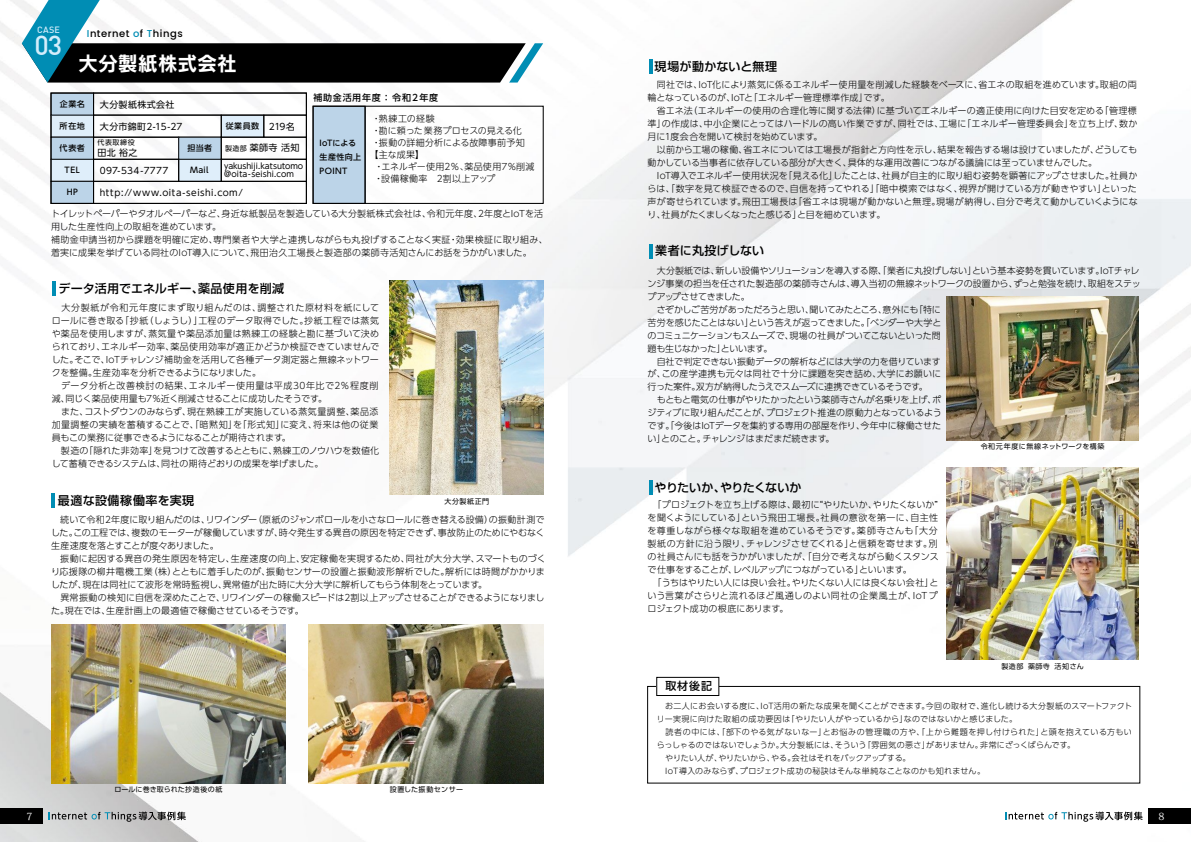
<style>
.page{position:relative;width:1191px;height:842px;background:#fff}
.page>*{position:absolute;margin:0;border:0;box-sizing:border-box;transform-origin:0 0}
.t1{font:500 27px "DIN";color:#d3edfb}
.t2{font:20px "Rodin NTLG Pro B";letter-spacing:-.02em;color:#fff}
.t3{font:500 12px "Shin Go Pr 6 N";letter-spacing:.015em;color:#000}
.t4{font:500 12px "Shin Go Pr 6 N";letter-spacing:-.045em;color:#000}
.t5{font:500 12px "Shin Go Pr 6 N";letter-spacing:.035em;color:#000}
.t6{font:500 11px "UD Shin Go Pr 6 N";color:#000}
.t7{font:500 10px "Poppins";letter-spacing:.05em;color:#000}
.t8{font:9.9px "Koz Min Pr 6 N";color:#fff}
.t9{font:300 9px/13px "UD Shin Go Pr 6 N";letter-spacing:.005em;color:#000}
.t10{font:300 9px/13px "UD Shin Go Pr 6 N";letter-spacing:-.02em;color:#000}
.t11{font:300 9px "UD Shin Go NT Pr 6 N";letter-spacing:.015em;color:#000}
.t12{font:9px "UD Shin Go NT Pr 6 N";letter-spacing:.04em;color:#000}
.t13{font:300 9px "UD Shin Go NT Pr 6 N";letter-spacing:-.01em;color:#000}
.t14{font:500 9px "UD Shin Go NT Pr 6 N";letter-spacing:.09em;color:#000}
.t15{font:9px "UD Shin Go NT Pr 6 N";letter-spacing:.02em;color:#000}
.t16{font:500 9px "DIN";color:#d3edfb}
.t17{font:300 8px/13px "UD Shin Go Pr 6 N";letter-spacing:.025em;color:#000}
.t18{font:500 8px/14px "UD Shin Go NT Pr 6 N";letter-spacing:.05em;color:#000}
.t19{font:8px/8px "UD Shin Go NT Pr 6 N";color:#000}
.t20{font:7px "UD Shin Go Pr 6";letter-spacing:.06em;color:#000}
.t21{font:7px "UD Shin Go Pr 6";letter-spacing:.01em;color:#000}
.t22{font:7px "UD Shin Go NT Pr 6 N";letter-spacing:.08em;color:#000}
.s1{color:#008db4}
.s2{font-weight:400;font-size:9px}
.s3{font-size:7px}
</style>
<div class="page">
<img style="left:0;top:0;width:1191px;height:842px">
<div style="left:313px;top:106px;width:52px;height:97px;background:#bcd4e8"></div>
<div style="left:51px;top:115px;width:43px;height:22px;background:#dfeefa"></div>
<div style="left:51px;top:159px;width:43px;height:22px;background:#dfeefa"></div>
<div style="left:51px;top:159px;width:43px;height:23px;border:1px solid #000"></div>
<div style="left:51px;top:93px;width:43px;height:22px;background:#bcd4e8"></div>
<div style="left:51px;top:137px;width:43px;height:22px;background:#bcd4e8"></div>
<div style="left:51px;top:181px;width:43px;height:22px;background:#bcd4e8"></div>
<div style="left:51px;top:181px;width:43px;height:23px;border:1px solid #000"></div>
<svg style="left:22px;top:0;width:521px;height:83px"></svg>
<div style="left:312px;top:106px;width:232px;height:98px;border:1px solid #000"></div>
<hr style="left:365px;top:106px;width:1px;height:97px;background:#000">
<svg style="left:93px;top:95px;width:212px;height:107px"></svg>
<div style="left:50px;top:93px;width:257px;height:111px;border:1px solid #000"></div>
<div style="left:647px;top:686px;width:493px;height:97px;border:1px solid #000"></div>
<div style="left:656px;top:677px;width:63px;height:18px;background:#fff"></div>
<div style="left:656px;top:677px;width:63px;height:19px;border:1px solid #000"></div>
<hr style="left:52px;top:281px;width:4px;height:15px;background:#008db4">
<hr style="left:52px;top:494px;width:3px;height:14px;background:#008db4">
<hr style="left:649px;top:59px;width:3px;height:15px;background:#008db4">
<hr style="left:649px;top:244px;width:3px;height:15px;background:#008db4">
<hr style="left:649px;top:480px;width:3px;height:15px;background:#008db4">
<img style="left:946px;top:296px;width:192px;height:144px">
<img style="left:390px;top:281px;width:154px;height:214px">
<img style="left:51px;top:625px;width:235px;height:158px">
<img style="left:309px;top:625px;width:235px;height:158px">
<img style="left:946px;top:467px;width:192px;height:193px">
<svg style="left:1005px;top:812px;width:137px;height:10px"></svg>
<div style="left:1148px;top:808px;width:43px;height:16px;background:#000"></div>
<div style="left:0;top:808px;width:43px;height:16px;background:#000"></div>
<svg style="left:49px;top:812px;width:137px;height:10px"></svg>
<p class="t16" style="left:37px;top:24px;width:24px">CASE</p>
<h1 class="t1" style="left:34px;top:28px;width:29px">03</h1>
<p class="t7" style="left:87px;top:28px;width:97px"><span class="s1">I</span>nternet <span class="s1">o</span>f <span class="s1">T</span>hings</p>
<h2 class="t2" style="left:78px;top:50px;width:160px">大分製紙株式会社</h2>
<p class="t18" style="left:60px;top:97px;width:27px">企業名</p>
<p class="t18" style="left:60px;top:119px;width:27px">所在地</p>
<p class="t18" style="left:60px;top:141px;width:27px">代表者</p>
<p class="t18" style="left:65px;top:163px;width:17px">TEL</p>
<p class="t18" style="left:67px;top:185px;width:13px">HP</p>
<p class="t12" style="left:100px;top:97px;width:76px">大分製紙株式会社</p>
<p class="t15" style="left:100px;top:119px;width:84px">大分市錦町2-15-27</p>
<p class="t12" style="left:100px;top:163px;width:70px">097-534-7777</p>
<p class="t12" style="left:100px;top:185px;width:144px">http://www.oita-seishi.com/</p>
<p class="t18" style="left:226px;top:119px;width:70px">従業員数 <span class="s2">219名</span></p>
<p class="t22" style="left:98px;top:137px;width:39px">代表取締役</p>
<p class="t12" style="left:98px;top:145px;width:41px">田北 裕之</p>
<p class="t12" style="left:225px;top:141px;width:76px"><span class="s3">製造部</span> 薬師寺 活知</p>
<p class="t19" style="left:224px;top:162px;width:81px">yakushiji.katsutomo @oita-seishi.com</p>
<p class="t18" style="left:187px;top:141px;width:26px">担当者</p>
<p class="t18" style="left:190px;top:163px;width:20px">Mail</p>
<p class="t14" style="left:314px;top:91px;width:126px">補助金活用年度 ： 令和2年度</p>
<p class="t18" style="left:320px;top:136px;width:43px">IoTによる生産性向上<br>POINT</p>
<p class="t11" style="left:372px;top:111px;width:64px">・熟練工の経験</p>
<p class="t13" style="left:372px;top:123px;width:152px">・勘に頼った業務プロセスの見える化</p>
<p class="t11" style="left:372px;top:135px;width:154px">・振動の詳細分析による故障事前予知</p>
<p class="t11" style="left:369px;top:147px;width:56px">【主な成果】</p>
<p class="t11" style="left:374px;top:159px;width:162px">・エネルギー使用2％、薬品使用7％削減</p>
<p class="t11" style="left:374px;top:171px;width:122px">・設備稼働率　2割以上アップ</p>
<p class="t9" style="left:51px;top:207px;width:498px">トイレットペーパーやタオルペーパーなど、身近な紙製品を製造している大分製紙株式会社は、令和元年度、2年度とIoTを活用した生産性向上の取組を進めています。<br>補助金申請当初から課題を明確に定め、専門業者や大学と連携しながらも丸投げすることなく実証・効果検証に取り組み、着実に成果を挙げている同社のIoT導入について、飛田治久工場長と製造部の薬師寺活知さんにお話をうかがいました。</p>
<h3 class="t3" style="left:59px;top:278px;width:227px">データ活用でエネルギー、薬品使用を削減</h3>
<p class="t9" style="left:52px;top:300px;width:329px">　大分製紙が令和元年度にまず取り組んだのは、調整された原材料を紙にしてロールに巻き取る「抄紙（しょうし）」工程のデータ取得でした。抄紙工程では蒸気や薬品を使用しますが、蒸気量や薬品添加量は熟練工の経験と勘に基づいて決められており、エネルギー効率、薬品使用効率が適正かどうか検証できていませんでした。そこで、IoTチャレンジ補助金を活用して各種データ測定器と無線ネットワークを整備。生産効率を分析できるようになりました。<br>　データ分析と改善検討の結果、エネルギー使用量は平成30年比で2％程度削減、同じく薬品使用量も7％近く削減させることに成功したそうです。<br>　また、コストダウンのみならず、現在熟練工が実施している蒸気量調整、薬品添加量調整の実績を蓄積することで、「暗黙知」を「形式知」に変え、将来は他の従業員もこの業務に従事できるようになることが期待されます。<br>　製造の「隠れた非効率」を見つけて改善するとともに、熟練工のノウハウを数値化して蓄積できるシステムは、同社の期待どおりの成果を挙げました。</p>
<h3 class="t5" style="left:58px;top:491px;width:138px">最適な設備稼働率を実現</h3>
<p class="t20" style="left:444px;top:495px;width:46px">大分製紙正門</p>
<p class="t9" style="left:51px;top:512px;width:496px">　続いて令和2年度に取り組んだのは、リワインダー（原紙のジャンボロールを小さなロールに巻き替える設備）の振動計測でした。この工程では、複数のモーターが稼働していますが、時々発生する異音の原因を特定できず、事故防止のためにやむなく生産速度を落とすことが度々ありました。<br>　振動に起因する異音の発生原因を特定し、生産速度の向上、安定稼働を実現するため、同社が大分大学、スマートものづくり応援隊の柳井電機工業（株）とともに着手したのが、振動センサーの設置と振動波形解析でした。解析には時間がかかりましたが、現在は同社にて波形を常時監視し、異常値が出た時に大分大学に解析してもらう体制をとっています。<br>　異常振動の検知に自信を深めたことで、リワインダーの稼働スピードは2割以上アップさせることができるようになりました。現在では、生産計画上の最適値で稼働させているそうです。</p>
<p class="t21" style="left:115px;top:783px;width:109px">ロールに巻き取られた抄造後の紙</p>
<p class="t20" style="left:390px;top:783px;width:75px">設置した振動センサー</p>
<h3 class="t3" style="left:654px;top:56px;width:124px">現場が動かないと無理</h3>
<p class="t9" style="left:647px;top:78px;width:491px">　同社では、IoT化により蒸気に係るエネルギー使用量を削減した経験をベースに、省エネの取組を進めています。取組の両輪となっているのが、IoTと「エネルギー管理標準作成」です。　<br>　省エネ法（エネルギーの使用の合理化等に関する法律）に基づいてエネルギーの適正使用に向けた目安を定める「管理標準」の作成は、中小企業にとってはハードルの高い作業ですが、同社では、工場に「エネルギー管理委員会」を立ち上げ、数か月に1度会合を開いて検討を始めています。<br>　以前から工場の稼働、省エネについては工場長が指針と方向性を示し、結果を報告する場は設けていましたが、どうしても動かしている当事者に依存している部分が大きく、具体的な運用改善につながる議論には至っていませんでした。<br>　IoT導入でエネルギー使用状況を「見える化」したことは、社員が自主的に取り組む姿勢を顕著にアップさせました。社員からは、「数字を見て検証できるので、自信を持ってやれる」「暗中模索ではなく、視界が開けている方が動きやすい」といった声が寄せられています。飛田工場長は「省エネは現場が動かないと無理。現場が納得し、自分で考えて動かしていくようになり、社員がたくましくなったと感じる」と目を細めています。</p>
<h3 class="t3" style="left:655px;top:241px;width:111px">業者に丸投げしない</h3>
<p class="t10" style="left:647px;top:263px;width:494px">　大分製紙では、新しい設備やソリューションを導入する際、「業者に丸投げしない」という基本姿勢を貫いています。IoTチャレンジ事業の担当を任された製造部の薬師寺さんは、導入当初の無線ネットワークの設置から、ずっと勉強を続け、取組をステップアップさせてきました。<br>　さぞかしご苦労があっただろうと思い、聞いてみたところ、意外にも「特に<br>苦労を感じたことはない」という答えが返ってきました。「ベンダーや大学と<br>のコミュニケーションもスムーズで、現場の社員がついてこないといった問<br>題も生じなかった」といいます。<br>　自社で判定できない振動データの解析などには大学の力を借りています<br>が、この産学連携も元々は同社で十分に課題を突き詰め、大学にお願いに<br>行った案件。双方が納得したうえでスムーズに連携できているそうです。<br>　もともと電気の仕事がやりたかったという薬師寺さんが名乗りを上げ、ポ<br>ジティブに取り組んだことが、プロジェクト推進の原動力となっているよう<br>です。「今後はIoTデータを集約する専用の部屋を作り、今年中に稼働させた<br>い」とのこと。チャレンジはまだまだ続きます。</p>
<p class="t20" style="left:981px;top:441px;width:125px">令和元年度に無線ネットワークを構築</p>
<h3 class="t4" style="left:654px;top:477px;width:148px">やりたいか、やりたくないか</h3>
<p class="t9" style="left:647px;top:498px;width:292px">　「プロジェクトを立ち上げる際は、最初に“やりたいか、やりたくないか”を聞くようにしている」という飛田工場長。社員の意欲を第一に、自主性を尊重しながら様々な取組を進めているそうです。薬師寺さんも「大分製紙の方針に沿う限り、チャレンジさせてくれる」と信頼を寄せます。別の社員さんにも話をうかがいましたが、「自分で考えながら動くスタンスで仕事をすることが、レベルアップにつながっている」といいます。<br>　「うちはやりたい人には良い会社。やりたくない人には良くない会社」という言葉がさらりと流れるほど風通しのよい同社の企業風土が、IoT プロジェクト成功の根底にあります。</p>
<p class="t6" style="left:665px;top:677px;width:48px">取材後記</p>
<p class="t20" style="left:1001px;top:660px;width:84px">製造部 薬師寺 活知さん</p>
<p class="t17" style="left:657px;top:699px;width:477px">　お二人にお会いする度に、IoT活用の新たな成果を聞くことができます。今回の取材で、進化し続ける大分製紙のスマートファクトリー実現に向けた取組の成功要因は「やりたい人がやっているから」なのではないかと感じました。<br>　読者の中には、「部下のやる気がないなー」とお悩みの管理職の方や、「上から難題を押し付けられた」と頭を抱えている方もいらっしゃるのではないでしょうか。大分製紙には、そういう「雰囲気の悪さ」がありません。非常にざっくばらんです。<br>　やりたい人が、やりたいから、やる。会社はそれをバックアップする。<br>　IoT導入のみならず、プロジェクト成功の秘訣はそんな単純なことなのかも知れません。</p>
<p class="t8" style="left:27px;top:810px;width:8px">7</p>
<p class="t8" style="left:1158px;top:810px;width:8px">8</p>
</div>
